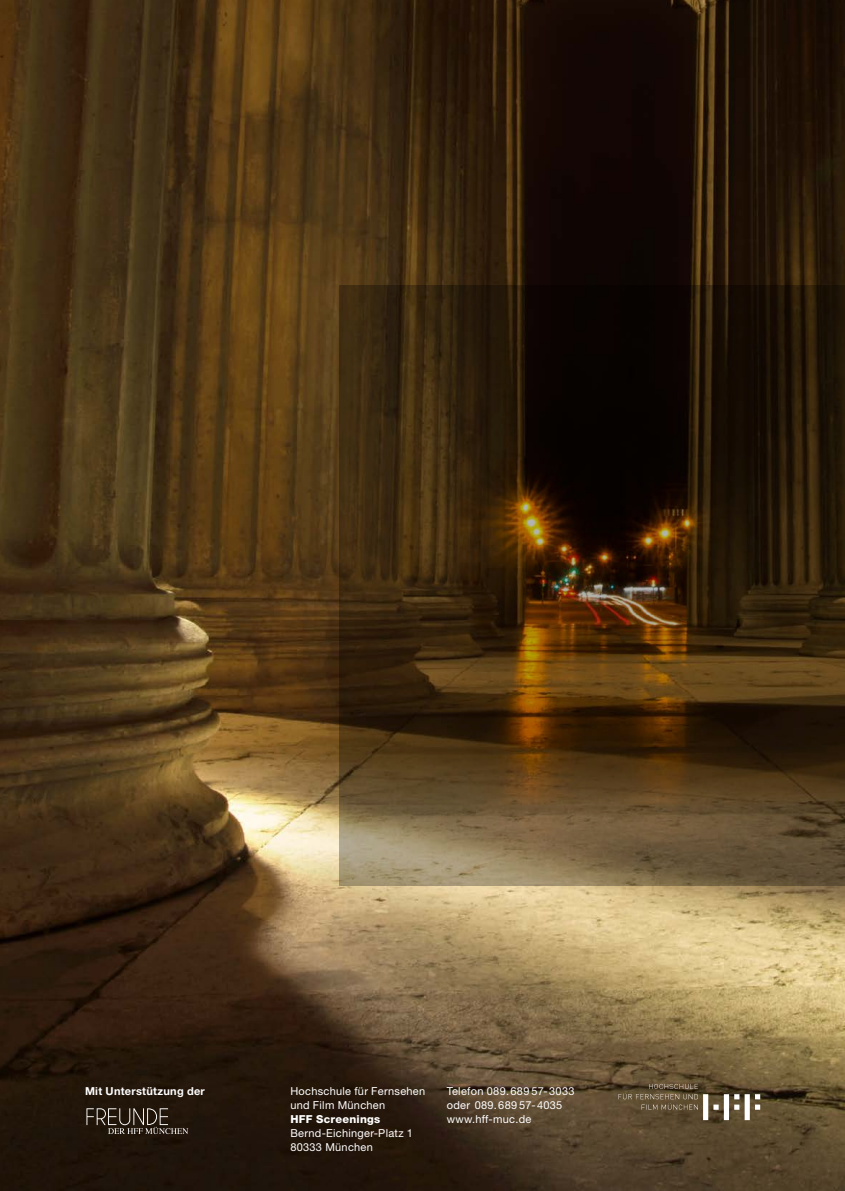
<style>
.page{position:relative;width:845px;height:1191px;background:#fff}
.page>*{position:absolute;margin:0;border:0;box-sizing:border-box;transform-origin:0 0}
.t1{font:11px/14px "Helvetica Neue";letter-spacing:.025em;color:#fff}
.t2{font:700 11px "Helvetica Neue";letter-spacing:.025em;color:#fff}
.t3{font:800 11px "Helvetica Neue";letter-spacing:.025em;color:#fff}
</style>
<div class="page">
<img style="left:0;top:0;width:845px;height:1191px">
<svg style="left:339px;top:285px;width:506px;height:600px"></svg>
<svg style="left:618px;top:1083px;width:80px;height:26px"></svg>
<svg style="left:713px;top:1104px;width:5px;height:5px"></svg>
<svg style="left:755px;top:1094px;width:5px;height:15px"></svg>
<div style="left:703px;top:1094px;width:5px;height:26px;background:#fff"></div>
<div style="left:724px;top:1094px;width:5px;height:26px;background:#fff"></div>
<div style="left:744px;top:1094px;width:6px;height:26px;background:#fff"></div>
<svg style="left:734px;top:1094px;width:5px;height:15px"></svg>
<svg style="left:86px;top:1108px;width:102px;height:26px"></svg>
<p class="t2" style="left:85px;top:1084px;width:121px">Mit Unterstützung der</p>
<p class="t1" style="left:290px;top:1084px;width:136px">Hochschule für Fernsehen und Film München</p>
<p class="t3" style="left:290px;top:1112px;width:92px">HFF Screenings</p>
<p class="t1" style="left:290px;top:1126px;width:124px">Bernd-Eichinger-Platz 1<br>80333 München</p>
<p class="t1" style="left:447px;top:1084px;width:129px">Telefon 089.689 57-3033 oder 089.689 57-4035 www.hff-muc.de</p>
</div>
